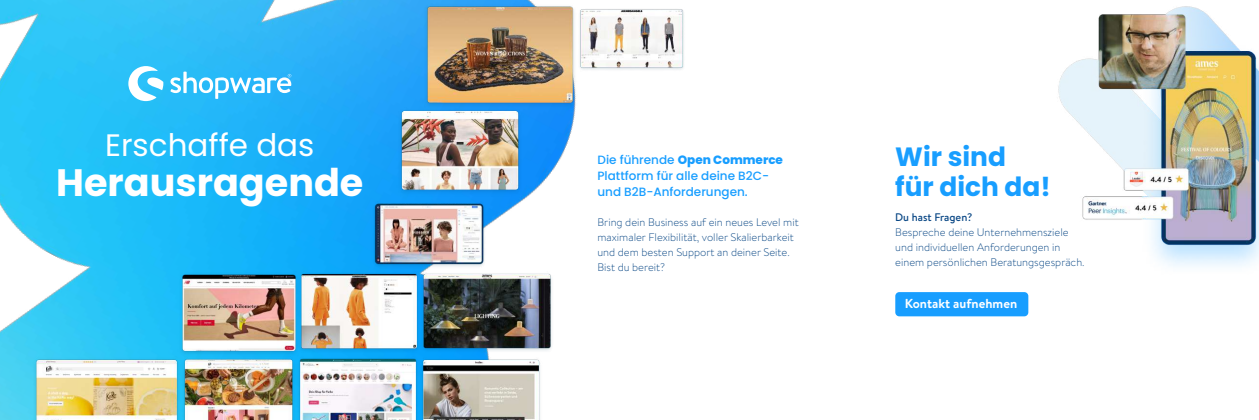
<style>
.page{position:relative;width:1259px;height:420px;background:#fff}
.page>*{position:absolute;margin:0;border:0;box-sizing:border-box;transform-origin:0 0}
.t1{font:700 38.1px "Poppins";color:#fff}
.t2{font:31px "Poppins";color:#fff}
.t3{font:700 26.4px/30px "Poppins";color:#189eff}
.t4{font:700 13px "Brandon Text";color:#fff}
.t5{font:500 12px/16px "Poppins";color:#189eff}
.t6{font:300 11px/15px "Brandon Text";color:#094785}
.t7{font:500 11px "Brandon Text";color:#094785}
.s1{font-weight:800}
</style>
<div class="page">
<img style="left:0;top:0;width:576px;height:420px">
<img style="left:31px;top:356px;width:512px;height:64px">
<img style="left:177px;top:271px;width:124px;height:86px">
<img style="left:298px;top:271px;width:256px;height:82px">
<img style="left:423px;top:3px;width:153px;height:106px">
<img style="left:396px;top:107px;width:127px;height:89px">
<img style="left:371px;top:201px;width:115px;height:67px">
<svg style="left:128px;top:66px;width:35px;height:35px"></svg>
<svg style="left:170px;top:72px;width:121px;height:27px"></svg>
<img style="left:579px;top:9px;width:105px;height:61px">
<div style="left:895px;top:292px;width:133px;height:24px;background:#189eff;border-radius:4px"></div>
<img style="left:1058px;top:6px;width:201px;height:261px">
<h2 class="t2" style="left:105px;top:127px;width:211px">Erschaffe das</h2>
<h1 class="t1" style="left:56px;top:161px;width:309px">Herausragende</h1>
<p class="t5" style="left:597px;top:151px;width:187px">Die führende <span class="s1">Open Commerce<br></span>Plattform für alle deine B2C&shy;und B2B-Anforderungen.</p>
<p class="t6" style="left:597px;top:214px;width:203px">Bring dein Business auf ein neues Level mit maximaler Flexibilität, voller Skalierbarkeit und dem besten Support an deiner Seite.<br>Bist du bereit?</p>
<h3 class="t3" style="left:895px;top:142px;width:157px">Wir sind für dich da!</h3>
<p class="t7" style="left:895px;top:210px;width:79px">Du hast Fragen?</p>
<p class="t6" style="left:895px;top:224px;width:191px">Bespreche deine Unternehmensziele und individuellen Anforderungen in einem persönlichen Beratungsgespräch.</p>
<p class="t4" style="left:905px;top:294px;width:114px">Kontakt aufnehmen</p>
</div>
